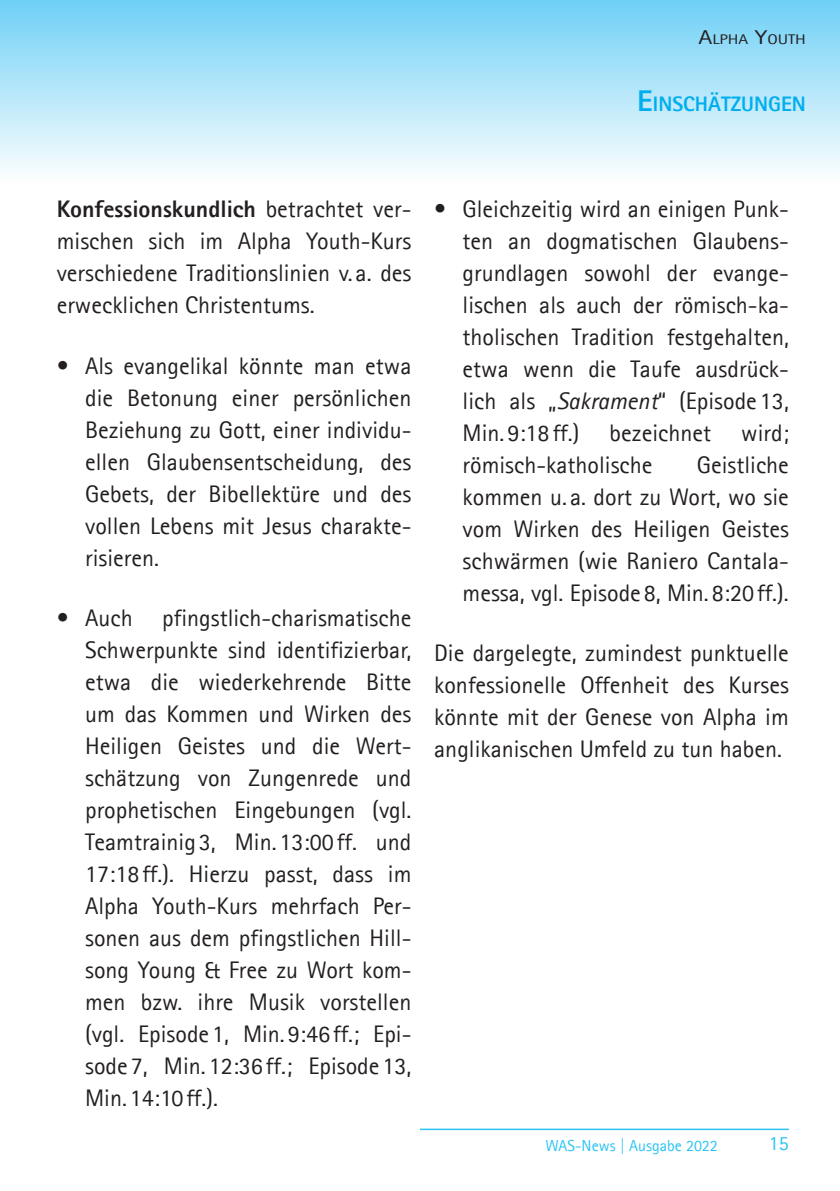
<style>
.page{position:relative;width:840px;height:1191px;background:#fff}
.page>*{position:absolute;margin:0;border:0;box-sizing:border-box;transform-origin:0 0}
.t1{font:24px/32px "Agfa Rotis Sans Serif";color:#231f20;text-align:justify}
.t2{font:800 21px "Agfa Rotis Sans Serif";color:#00aeef}
.t3{font:20px "Agfa Rotis Sans Serif";color:#2bc4f3}
.t4{font:16px "Agfa Rotis Sans Serif";color:#2bc4f3}
.t5{font:14px "Agfa Rotis Sans Serif";color:#231f20;scale:1.25 1}
.s1{font-size:20px}
.s2{font-size:30px}
.s3{font-weight:800}
.s4{font-style:italic}
</style>
<div class="page">
<hr style="left:420px;top:1128px;width:368px;height:2px;background:#2bc4f3">
<div style="left:0;top:0;width:839px;height:181px;background:linear-gradient(to bottom,#6ed0f6,#fcfefe)"></div>
<p class="t5" style="left:698px;top:31px;width:87px"><span class="s1">A</span>LPHA <span class="s1">Y</span>OUTH</p>
<p class="t2" style="left:637px;top:91px;width:170px"><span class="s2">E</span>INSCHÄTZUNGEN</p>
<p class="t1" style="left:57px;top:193px;width:356px"><span class="s3">Konfessionskundlich</span> betrachtet ver&shy;mischen sich im Alpha Youth-Kurs verschiedene Traditionslinien v. a. des erwecklichen Christentums.</p>
<p class="t1" style="left:85px;top:349px;width:328px;text-indent:-28px">• Als evangelikal könnte man etwa die Betonung einer persönlichen Beziehung zu Gott, einer individu&shy;ellen Glaubensentscheidung, des Gebets, der Bibellektüre und des vollen Lebens mit Jesus charakte&shy;risieren.</p>
<p class="t1" style="left:85px;top:601px;width:328px;text-indent:-28px">• Auch pfingstlich-charismatische Schwerpunkte sind identifizierbar, etwa die wiederkehrende Bitte um das Kommen und Wirken des Heiligen Geistes und die Wert&shy;schätzung von Zungenrede und prophetischen Eingebungen (vgl.<br>Teamtrainig3, Min. 13:00ff. und 17:18ff.). Hierzu passt, dass im Alpha Youth-Kurs mehrfach Per&shy;sonen aus dem pfingstlichen Hill&shy;song Young &amp; Free zu Wort kom&shy;men bzw. ihre Musik vorstellen (vgl. Episode 1, Min.9:46ff.; Epi&shy;sode7, Min. 12:36ff.; Episode 13, Min.14:10ff.).</p>
<p class="t1" style="left:462px;top:193px;width:327px;text-indent:-28px">• Gleichzeitig wird an einigen Punk&shy;ten an dogmatischen Glaubens&shy;grundlagen sowohl der evange&shy;lischen als auch der römisch-ka&shy;tholischen Tradition festgehalten, etwa wenn die Taufe ausdrück&shy;lich als „<span class="s4">Sakrament</span>“ (Episode 13, Min. 9:18 ff.)</p>
<p class="t1" style="left:609px;top:417px;width:103px">bezeichnet</p>
<p class="t1" style="left:740px;top:417px;width:49px">wird;</p>
<p class="t1" style="left:462px;top:449px;width:191px">römisch-katholische</p>
<p class="t1" style="left:462px;top:449px;width:328px;text-indent:234px">Geistliche kommen u. a. dort zu Wort, wo sie vom Wirken des Heiligen Geistes schwärmen (wie Raniero Cantala&shy;messa, vgl. Episode 8, Min.8:20 ff.).</p>
<p class="t1" style="left:434px;top:637px;width:356px">Die dargelegte, zumindest punktuelle konfessionelle Offenheit des Kurses könnte mit der Genese von Alpha im anglikanischen Umfeld zu tun haben.</p>
<p class="t4" style="left:545px;top:1136px;width:174px">WAS-News | Ausgabe 2022</p>
<p class="t3" style="left:768px;top:1131px;width:21px">15</p>
</div>
